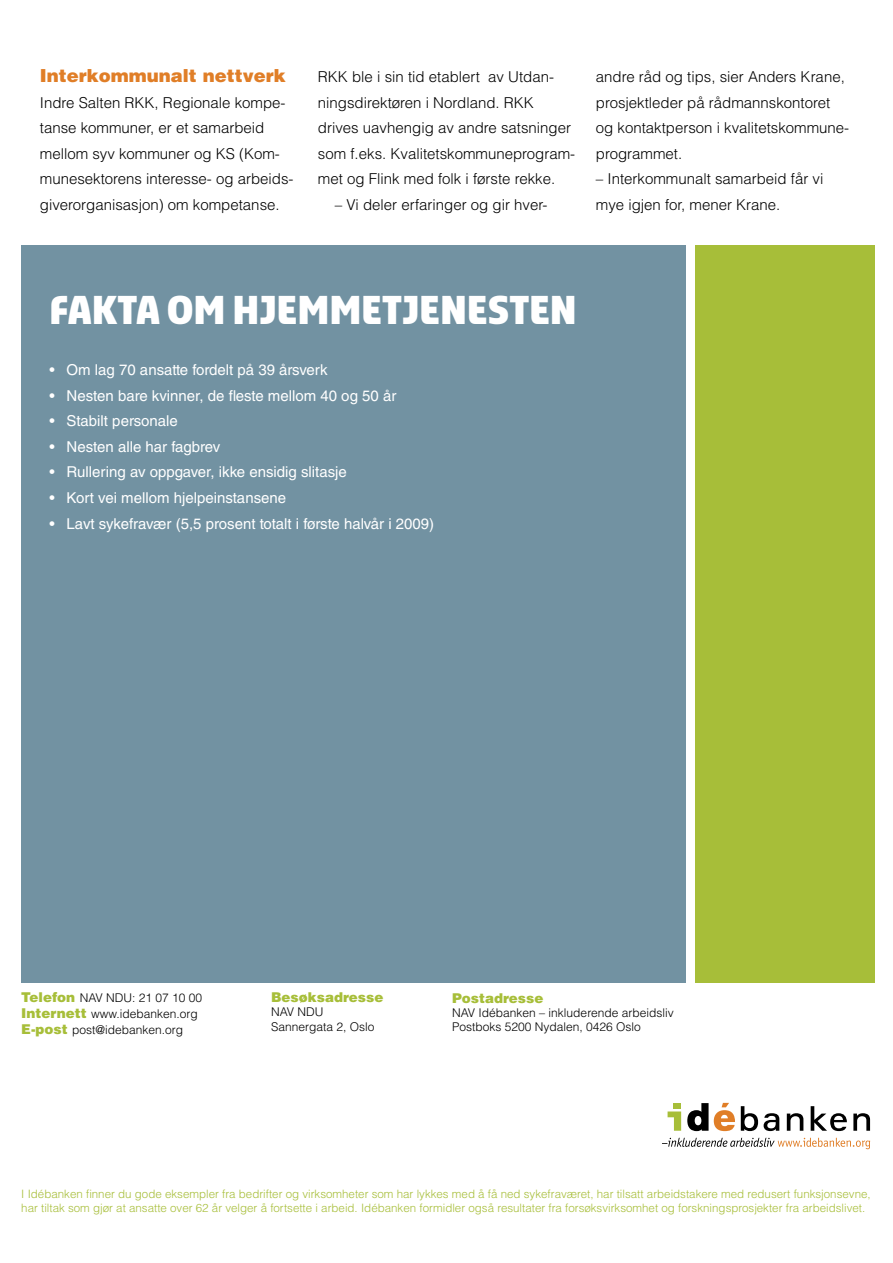
<style>
.page{position:relative;width:893px;height:1263px;background:#fff}
.page>*{position:absolute;margin:0;border:0;box-sizing:border-box;transform-origin:0 0}
.t1{font:900 37.5px "Sansa Con";color:#fff}
.t2{font:900 18px "Helvetica LT Std";color:#e07e27}
.t3{font:300 15px/25.5px "Helvetica";color:#000}
.t4{font:15px "Helvetica LT Std";color:#fff}
.t5{font:900 13.5px "Helvetica LT Std";color:#a7be39}
.t6{font:300 12px/14.4px "Helvetica";color:#000}
.t7{font:300 12px/16.2px "Helvetica LT Std";color:#000}
.t8{font:300 11.55px/13.8px "Helvetica";color:#a7be39}
.s1{font-weight:900;font-size:13.5px;color:#a7be39}
</style>
<div class="page">
<div style="left:695px;top:245px;width:179px;height:737px;background:#a7be39"></div>
<div style="left:21px;top:245px;width:664px;height:737px;background:#7292a2"></div>
<svg style="left:662px;top:1138px;width:208px;height:11px"></svg>
<div style="left:673px;top:1103px;width:8px;height:5px;background:#a7be39"></div>
<svg style="left:668px;top:1111px;width:13px;height:20px"></svg>
<svg style="left:687px;top:1103px;width:48px;height:28px"></svg>
<svg style="left:741px;top:1106px;width:17px;height:25px"></svg>
<svg style="left:764px;top:1113px;width:15px;height:18px"></svg>
<svg style="left:787px;top:1113px;width:16px;height:18px"></svg>
<svg style="left:811px;top:1106px;width:36px;height:25px"></svg>
<svg style="left:853px;top:1113px;width:17px;height:18px"></svg>
<p class="t2" style="left:40px;top:64px;width:248px">Interkommunalt nettverk</p>
<p class="t3" style="left:40px;top:89px;width:255px">Indre Salten RKK, Regionale kompe&shy;tanse kommuner, er et samarbeid mellom syv kommuner og KS (Kom&shy;munesektorens interesse- og arbeids&shy;giverorganisasjon) om kompetanse.</p>
<p class="t3" style="left:318px;top:64px;width:259px">RKK ble i sin tid etablert av Utdan&shy;ningsdirektøren i Nordland. RKK drives uavhengig av andre satsninger som f.eks. Kvalitetskommuneprogram&shy;met og Flink med folk i første rekke.</p>
<p class="t3" style="left:335px;top:191px;width:214px">– Vi deler erfaringer og gir hver-</p>
<p class="t3" style="left:596px;top:64px;width:255px">andre råd og tips, sier Anders Krane, prosjektleder på rådmannskontoret og kontaktperson i kvalitetskommune&shy;programmet.</p>
<p class="t3" style="left:596px;top:166px;width:229px">– Interkommunalt samarbeid får vi mye igjen for, mener Krane.</p>
<h1 class="t1" style="left:50px;top:286px;width:529px">FAKTA OM HJEMMETJENESTEN</h1>
<p class="t4" style="left:50px;top:361px;width:280px">• Om lag 70 ansatte fordelt på 39 årsverk</p>
<p class="t4" style="left:50px;top:387px;width:348px">• Nesten bare kvinner, de fleste mellom 40 og 50 år</p>
<p class="t4" style="left:50px;top:412px;width:130px">• Stabilt personale</p>
<p class="t4" style="left:50px;top:438px;width:172px">• Nesten alle har fagbrev</p>
<p class="t4" style="left:50px;top:463px;width:299px">• Rullering av oppgaver, ikke ensidig slitasje</p>
<p class="t4" style="left:50px;top:489px;width:238px">• Kort vei mellom hjelpeinstansene</p>
<p class="t4" style="left:50px;top:514px;width:386px">• Lavt sykefravær (5,5 prosent totalt i første halvår i 2009)</p>
<p class="t7" style="left:21px;top:989px;width:183px"><span class="s1">Telefon</span> NAV NDU: 21 07 10 00<br><span class="s1">Internett</span> www.idebanken.org<br><span class="s1">E-post</span> post@idebanken.org</p>
<p class="t5" style="left:271px;top:988px;width:114px">Besøksadresse</p>
<p class="t6" style="left:271px;top:1005px;width:105px">NAV NDU<br>Sannergata 2, Oslo</p>
<p class="t5" style="left:452px;top:989px;width:93px">Postadresse</p>
<p class="t6" style="left:452px;top:1005px;width:223px">NAV Idébanken – inkluderende arbeidsliv<br>Postboks 5200 Nydalen, 0426 Oslo</p>
<p class="t8" style="left:21px;top:1187px;width:851px">I Idébanken finner du gode eksempler fra bedrifter og virksomheter som har lykkes med å få ned sykefraværet, har tilsatt arbeidstakere med redusert funksjonsevne, har tiltak som gjør at ansatte over 62 år velger å fortsette i arbeid. Idébanken formidler også resultater fra forsøksvirksomhet og forskningsprosjekter fra arbeidslivet.</p>
</div>
